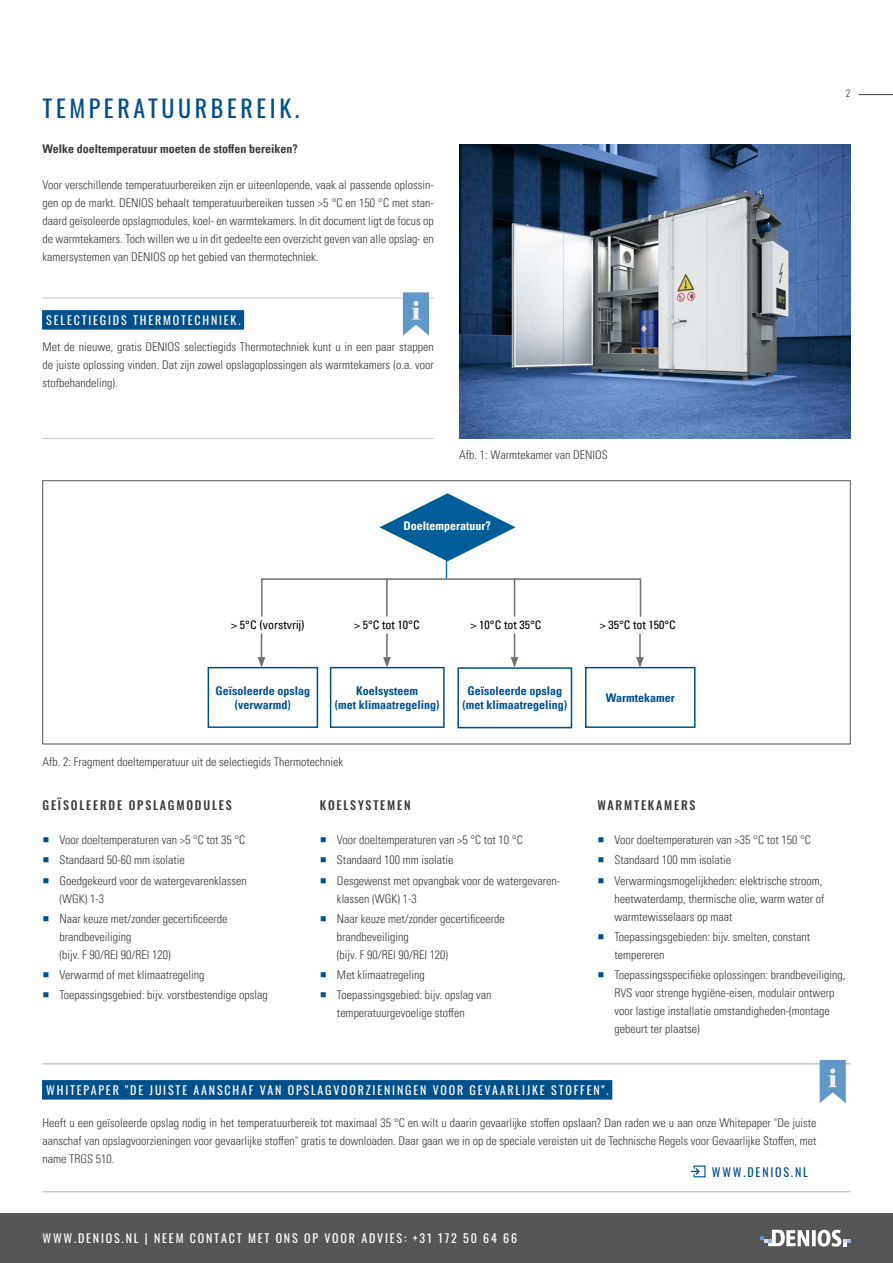
<style>
.page{position:relative;width:893px;height:1263px;background:#fff}
.page>*{position:absolute;margin:0;border:0;box-sizing:border-box;transform-origin:0 0}
.t1{font:24px "Oswald";letter-spacing:.15em;color:#00508c}
.t2{font:300 condensed 12px/18px "Univers LT Pro";color:#3b3b3a}
.t3{font:12px "Oswald";letter-spacing:.15em;color:#fff}
.t4{font:700 condensed 12px/14.4px "Univers LT Pro";color:#00508c;text-align:center}
.t5{font:condensed 12px "Univers LT Pro";color:#000}
.t6{font:500 12px "Oswald";letter-spacing:.15em;color:#3b3b3a}
.t7{font:700 condensed 12px "Univers LT Pro";color:#3b3b3a}
.t8{font:700 condensed 12px "Univers LT Pro";color:#fff}
.t9{font:12px "Oswald";letter-spacing:.15em;color:#00508c}
.t10{font:300 condensed 10.5px "Univers LT Pro";color:#3b3b3a}
</style>
<div class="page">
<div style="left:457px;top:667px;width:115px;height:61px;border:2px solid #00508c"></div>
<div style="left:585px;top:667px;width:111px;height:61px;border:2px solid #00508c"></div>
<div style="left:43px;top:480px;width:807px;height:264px;border:1px solid #565656"></div>
<div style="left:208px;top:667px;width:110px;height:61px;border:2px solid #00508c"></div>
<div style="left:330px;top:667px;width:115px;height:61px;border:2px solid #00508c"></div>
<div style="left:261px;top:578px;width:380px;height:39px;border:2px solid #6f6f6e"></div>
<svg style="left:258px;top:634px;width:7px;height:34px"></svg>
<hr style="left:386px;top:634px;width:2px;height:25px;background:#6f6f6e">
<svg style="left:383px;top:657px;width:8px;height:11px"></svg>
<hr style="left:386px;top:578px;width:2px;height:39px;background:#6f6f6e">
<hr style="left:446px;top:540px;width:1px;height:38px;background:#0079c0">
<svg style="left:511px;top:634px;width:7px;height:34px"></svg>
<hr style="left:514px;top:578px;width:1px;height:39px;background:#6f6f6e">
<hr style="left:639px;top:634px;width:2px;height:25px;background:#6f6f6e">
<svg style="left:636px;top:657px;width:8px;height:11px"></svg>
<svg style="left:379px;top:493px;width:137px;height:68px"></svg>
<img style="left:459px;top:145px;width:391px;height:293px">
<svg style="left:691px;top:1165px;width:15px;height:13px"></svg>
<div style="left:42px;top:1080px;width:570px;height:19px;background:#00508c"></div>
<hr style="left:43px;top:1063px;width:807px;height:1px;background:#c5c6c6">
<hr style="left:43px;top:1191px;width:807px;height:1px;background:#c5c6c6">
<hr style="left:43px;top:298px;width:391px;height:1px;background:#c5c6c6">
<hr style="left:43px;top:438px;width:391px;height:1px;background:#c5c6c6">
<div style="left:42px;top:310px;width:202px;height:20px;background:#00508c"></div>
<svg style="left:820px;top:1060px;width:26px;height:43px"></svg>
<svg style="left:403px;top:292px;width:26px;height:44px"></svg>
<div style="left:0;top:1213px;width:893px;height:50px;background:#565656"></div>
<svg style="left:760px;top:1230px;width:90px;height:16px"></svg>
<hr style="left:859px;top:94px;width:34px;height:1px;background:#3b3b3a">
<h1 class="t1" style="left:43px;top:87px;width:258px">TEMPERATUURBEREIK.</h1>
<p class="t7" style="left:43px;top:142px;width:257px">Welke doeltemperatuur moeten de stoffen bereiken?</p>
<p class="t2" style="left:43px;top:175px;width:393px;text-align:justify">Voor verschillende temperatuurbereiken zijn er uiteenlopende, vaak al passende oplossin&shy;gen op de markt. DENIOS behaalt temperatuurbereiken tussen &gt;5 °C en 150 °C met stan&shy;daard geïsoleerde opslagmodules, koel- en warmtekamers. In dit document ligt de focus op de warmtekamers. Toch willen we u in dit gedeelte een overzicht geven van alle opslag- en kamersystemen van DENIOS op het gebied van thermotechniek.</p>
<p class="t3" style="left:46px;top:309px;width:196px">SELECTIEGIDS THERMOTECHNIEK.</p>
<p class="t2" style="left:43px;top:337px;width:393px;text-align:justify">Met de nieuwe, gratis DENIOS selectiegids Thermotechniek kunt u in een paar stappen de juiste oplossing vinden. Dat zijn zowel opslagoplossingen als warmtekamers (o.a. voor stofbehandeling).</p>
<p class="t2" style="left:459px;top:446px;width:150px">Afb. 1: Warmtekamer van DENIOS</p>
<p class="t8" style="left:403px;top:519px;width:89px">Doeltemperatuur?</p>
<p class="t5" style="left:231px;top:618px;width:75px">&gt; 5°C (vorstvrij)</p>
<p class="t5" style="left:354px;top:618px;width:67px">&gt; 5°C tot 10°C</p>
<p class="t4" style="left:216px;top:683px;width:96px">Geïsoleerde opslag (verwarmd)</p>
<p class="t4" style="left:335px;top:683px;width:106px">Koelsysteem<br>(met klimaatregeling)</p>
<p class="t2" style="left:43px;top:752px;width:302px">Afb. 2: Fragment doeltemperatuur uit de selectiegids Thermotechniek</p>
<p class="t5" style="left:471px;top:618px;width:72px">&gt; 10°C tot 35°C</p>
<p class="t5" style="left:600px;top:618px;width:78px">&gt; 35°C tot 150°C</p>
<p class="t4" style="left:462px;top:683px;width:106px">Geïsoleerde opslag (met klimaatregeling)</p>
<p class="t4" style="left:606px;top:690px;width:71px">Warmtekamer</p>
<p class="t10" style="left:846px;top:87px;width:6px">2</p>
<p class="t6" style="left:43px;top:794px;width:191px">GEÏSOLEERDE OPSLAGMODULES</p>
<p class="t2" style="left:60px;top:829px;width:189px;line-height:20.1px">Voor doeltemperaturen van &gt;5 °C tot 35 °C<br>Standaard 50-60 mm isolatie<br>Goedgekeurd voor de watergevarenklassen</p>
<p class="t2" style="left:60px;top:888px;width:169px;line-height:20.1px">(WGK) 1-3<br>Naar keuze met/zonder gecertificeerde</p>
<p class="t2" style="left:60px;top:927px;width:113px">brandbeveiliging<br>(bijv. F 90/REI 90/REI 120)</p>
<p class="t2" style="left:60px;top:964px;width:210px;line-height:20.1px">Verwarmd of met klimaatregeling<br>Toepassingsgebied: bijv. vorstbestendige opslag</p>
<p class="t6" style="left:320px;top:794px;width:92px">KOELSYSTEMEN</p>
<p class="t2" style="left:337px;top:829px;width:225px;line-height:20.1px">Voor doeltemperaturen van &gt;5 °C tot 10 °C<br>Standaard 100 mm isolatie<br>Desgewenst met opvangbak voor de watergevaren-</p>
<p class="t2" style="left:337px;top:888px;width:169px;line-height:20.1px">klassen (WGK) 1-3<br>Naar keuze met/zonder gecertificeerde</p>
<p class="t2" style="left:337px;top:927px;width:113px">brandbeveiliging<br>(bijv. F 90/REI 90/REI 120)</p>
<p class="t2" style="left:337px;top:964px;width:156px;line-height:20.1px">Met klimaatregeling<br>Toepassingsgebied: bijv. opslag van</p>
<p class="t2" style="left:337px;top:1003px;width:129px">temperatuurgevoelige stoffen</p>
<p class="t6" style="left:597px;top:794px;width:100px">WARMTEKAMERS</p>
<p class="t2" style="left:614px;top:829px;width:210px;line-height:20.1px">Voor doeltemperaturen van &gt;35 °C tot 150 °C<br>Standaard 100 mm isolatie<br>Verwarmingsmogelijkheden: elektrische stroom,</p>
<p class="t2" style="left:614px;top:889px;width:211px">heetwaterdamp, thermische olie, warm water of warmtewisselaars op maat</p>
<p class="t2" style="left:614px;top:927px;width:197px">Toepassingsgebieden: bijv. smelten, constant tempereren</p>
<p class="t2" style="left:614px;top:965px;width:232px">Toepassingsspecifieke oplossingen: brandbeveiliging, RVS voor strenge hygiëne-eisen, modulair ontwerp voor lastige installatie omstandigheden-(montage gebeurt ter plaatse)</p>
<p class="t3" style="left:46px;top:1079px;width:564px">WHITEPAPER "DE JUISTE AANSCHAF VAN OPSLAGVOORZIENINGEN VOOR GEVAARLIJKE STOFFEN".</p>
<p class="t2" style="left:43px;top:1113px;width:775px;text-align:justify">Heeft u een geïsoleerde opslag nodig in het temperatuurbereik tot maximaal 35 °C en wilt u daarin gevaarlijke stoffen opslaan? Dan raden we u aan onze Whitepaper "De juiste aanschaf van opslagvoorzieningen voor gevaarlijke stoffen" gratis te downloaden. Daar gaan we in op de speciale vereisten uit de Technische Regels voor Gevaarlijke Stoffen, met name TRGS 510.</p>
<p class="t3" style="left:43px;top:1227px;width:476px">WWW.DENIOS.NL | NEEM CONTACT MET ONS OP VOOR ADVIES: +31 172 50 64 66</p>
<p class="t9" style="left:712px;top:1162px;width:98px">WWW.DENIOS.NL</p>
</div>
